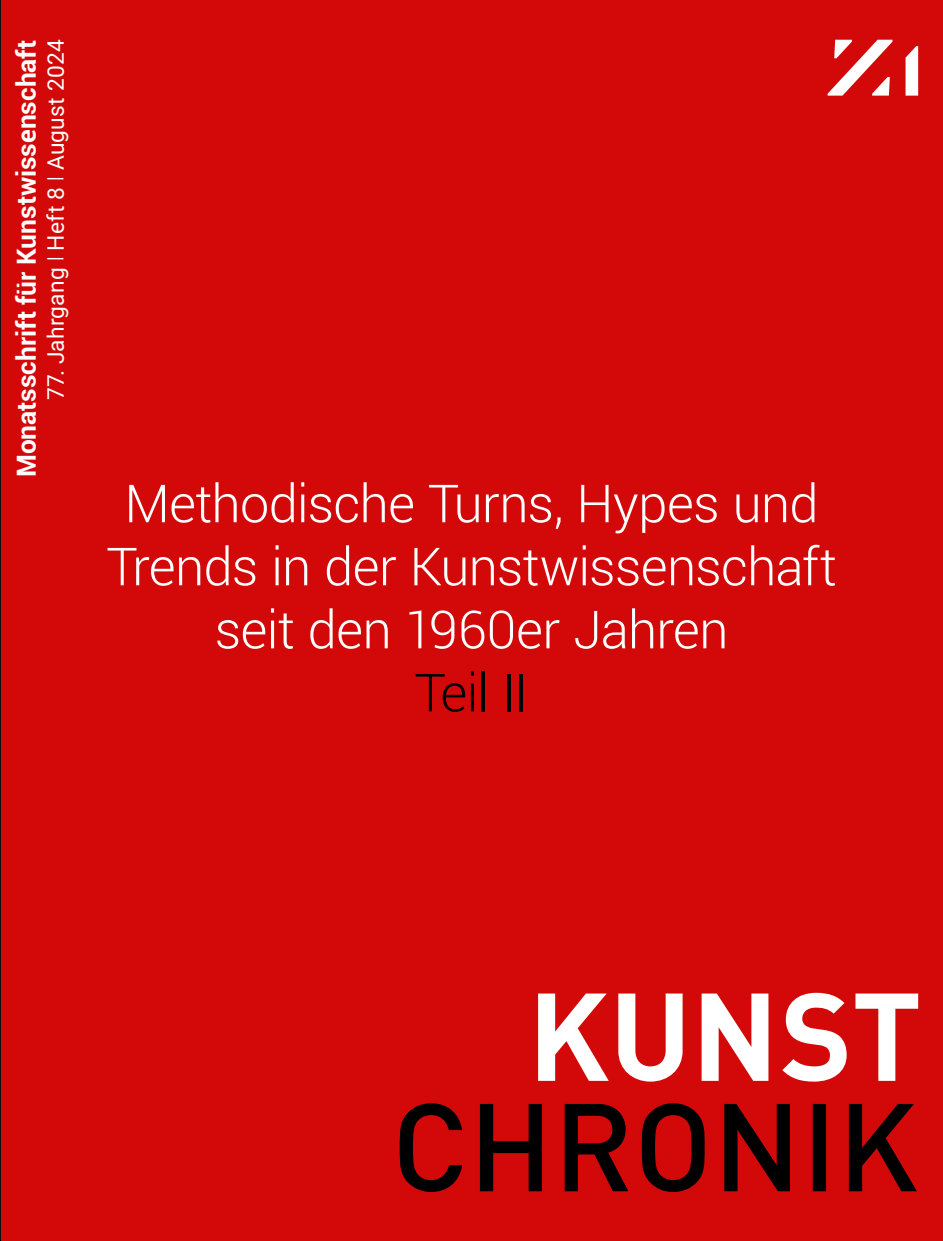
<style>
.page{position:relative;width:943px;height:1241px;background:#fff}
.page>*{position:absolute;margin:0;border:0;box-sizing:border-box;transform-origin:0 0}
.t1{font:300 52.5px/63px "Roboto";letter-spacing:-.015em;color:#fff;text-align:center}
.t2{font:300 52.5px "Roboto";letter-spacing:-.03em;color:#020203}
.t3{font:700 26.25px "Roboto";color:#fff}
.t4{font:22.75px "Roboto";letter-spacing:.005em;color:#fff}
.s1{font-size:19.25px}
</style>
<div class="page">
<div style="left:1px;top:0;width:942px;height:1240px;background:#d30909"></div>
<svg style="left:827px;top:40px;width:65px;height:56px"></svg>
<svg style="left:905px;top:46px;width:13px;height:50px"></svg>
<svg style="left:399px;top:1103px;width:517px;height:88px"></svg>
<svg style="left:538px;top:993px;width:70px;height:87px"></svg>
<svg style="left:855px;top:993px;width:63px;height:87px"></svg>
<svg style="left:782px;top:992px;width:64px;height:89px"></svg>
<svg style="left:701px;top:993px;width:67px;height:87px"></svg>
<svg style="left:618px;top:993px;width:64px;height:88px"></svg>
<p class="t3" style="left:8px;top:477px;width:439px;rotate:-90deg">Monatsschrift für Kunstwissenschaft</p>
<p class="t4" style="left:40px;top:400px;width:362px;rotate:-90deg">77. Jahrgang <span class="s1">|</span> Heft 8 <span class="s1">|</span> August 2024</p>
<p class="t1" style="left:106px;top:470px;width:732px">Methodische Turns, Hypes und<br>Trends in der Kunstwissenschaft seit den 1960er Jahren</p>
<p class="t2" style="left:414px;top:656px;width:116px">Teil II</p>
</div>
